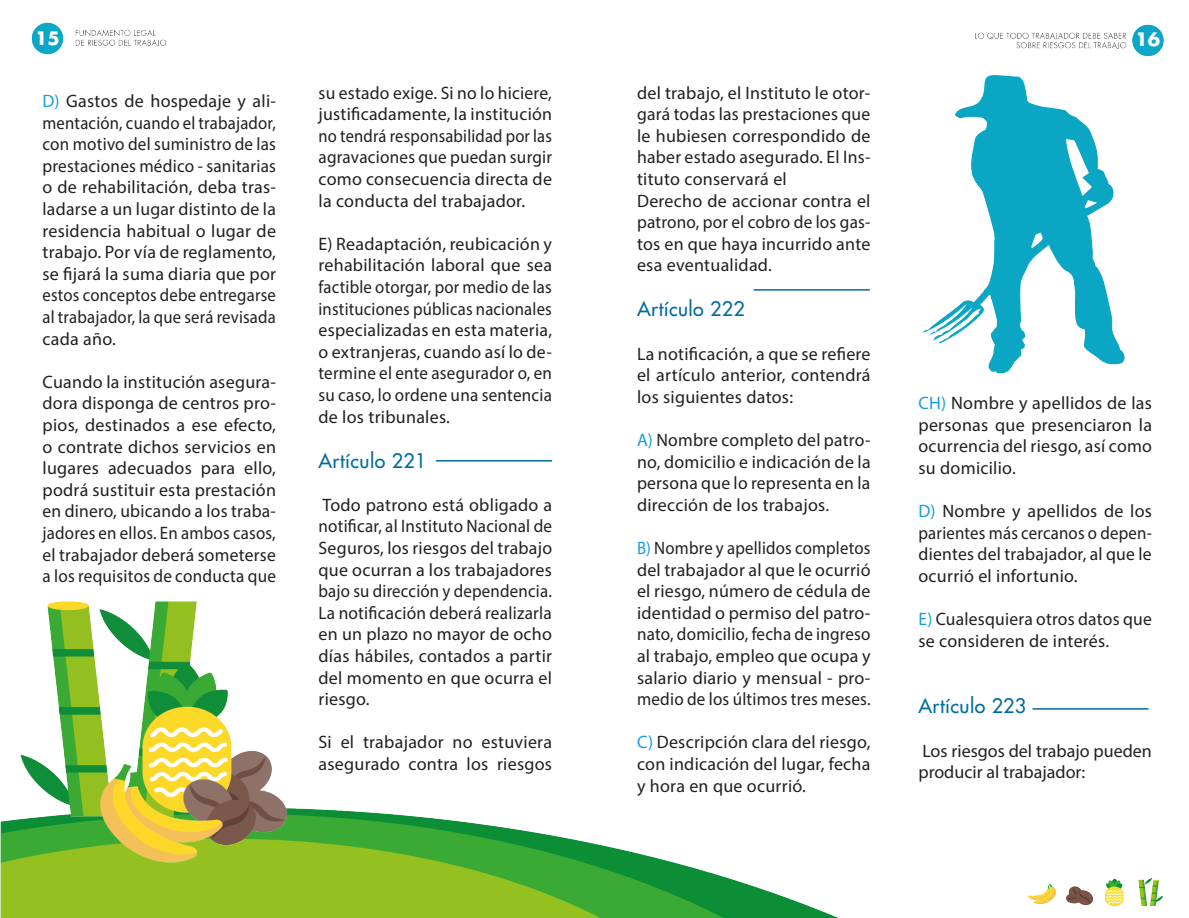
<style>
.page{position:relative;width:1189px;height:918px;background:#fff}
.page>*{position:absolute;margin:0;border:0;box-sizing:border-box;transform-origin:0 0}
.Subtitulos{font:19.5px "Futura";letter-spacing:.02em;color:#006ca0}
.Texto_corrido{font:18px/21.6px "Myriad Pro";letter-spacing:.015em;color:#231f20;text-align:justify}
.Texto_corrido-2{font:18px/21.6px "Myriad Pro";letter-spacing:.015em;color:#231f20;text-align:justify;scale:.93 1}
.t1{font:700 18px "Futura";color:#fff}
.s1{color:#179dd9}
</style>
<div class="page">
<img style="left:0;top:22px;width:1164px;height:896px">
<img style="left:923px;top:75px;width:204px;height:299px">
<hr style="left:754px;top:289px;width:116px;height:2px;background:#006ca0">
<hr style="left:1032px;top:708px;width:117px;height:2px;background:#006ca0">
<hr style="left:436px;top:460px;width:116px;height:2px;background:#006ca0">
<img style="left:18px;top:557px;width:279px;height:328px">
<p class="t1" style="left:35px;top:26px;width:26px">15</p>
<p class="Texto_corrido" style="left:43px;top:90px;width:235px"><span class="s1">D)</span> Gastos de hospedaje y ali&shy;mentación, cuando el trabajador, con motivo del suministro de las prestaciones médico - sanitarias o de rehabilitación, deba tras&shy;ladarse a un lugar distinto de la residencia habitual o lugar de trabajo. Por vía de reglamento, se fijará la suma diaria que por estos conceptos debe entregarse al trabajador, la que será revisada cada año.</p>
<p class="Texto_corrido" style="left:43px;top:371px;width:235px">Cuando la institución asegura&shy;dora disponga de centros pro&shy;pios, destinados a ese efecto, o contrate dichos servicios en lugares adecuados para ello, podrá sustituir esta prestación en dinero, ubicando a los traba&shy;jadores en ellos. En ambos casos, el trabajador deberá someterse a los requisitos de conducta que</p>
<p class="Texto_corrido" style="left:318px;top:81px;width:235px">su estado exige. Si no lo hiciere, justificadamente, la institución no tendrá responsabilidad por las agravaciones que puedan surgir como consecuencia directa de la conducta del trabajador.</p>
<p class="Texto_corrido" style="left:318px;top:233px;width:235px">E) Readaptación, reubicación y rehabilitación laboral que sea factible otorgar, por medio de las instituciones públicas nacionales especializadas en esta materia, o extranjeras, cuando así lo de&shy;termine el ente asegurador o, en su caso, lo ordene una sentencia de los tribunales.</p>
<p class="Subtitulos" style="left:318px;top:448px;width:109px">Artículo 221</p>
<p class="Texto_corrido" style="left:318px;top:494px;width:235px">Todo patrono está obligado a notificar, al Instituto Nacional de Seguros, los riesgos del trabajo que ocurran a los trabajadores bajo su dirección y dependencia.<br>La notificación deberá realizarla en un plazo no mayor de ocho días hábiles, contados a partir del momento en que ocurra el riesgo.</p>
<p class="Texto_corrido" style="left:318px;top:731px;width:235px">Si el trabajador no estuviera asegurado contra los riesgos</p>
<p class="Texto_corrido" style="left:637px;top:81px;width:235px">del trabajo, el Instituto le otor&shy;gará todas las prestaciones que le hubiesen correspondido de haber estado asegurado. El Ins&shy;tituto conservará el</p>
<p class="Texto_corrido" style="left:637px;top:189px;width:235px">Derecho de accionar contra el patrono, por el cobro de los gas&shy;tos en que haya incurrido ante esa eventualidad.</p>
<p class="Subtitulos" style="left:637px;top:297px;width:109px">Artículo 222</p>
<p class="Texto_corrido" style="left:637px;top:342px;width:235px">La notificación, a que se refiere el artículo anterior, contendrá los siguientes datos:</p>
<p class="Texto_corrido" style="left:637px;top:429px;width:235px"><span class="s1">A)</span> Nombre completo del patro&shy;no, domicilio e indicación de la persona que lo representa en la dirección de los trabajos.</p>
<p class="Texto_corrido-2" style="left:637px;top:537px;width:253px"><span class="s1">B)</span> Nombre y apellidos completos del trabajador al que le ocurrió el riesgo, número de cédula de identidad o permiso del patro&shy;nato, domicilio, fecha de ingreso al trabajo, empleo que ocupa y salario diario y mensual - pro&shy;medio de los últimos tres meses.</p>
<p class="Texto_corrido" style="left:637px;top:731px;width:235px"><span class="s1">C)</span> Descripción clara del riesgo, con indicación del lugar, fecha y hora en que ocurrió.</p>
<p class="t1" style="left:1135px;top:27px;width:26px">16</p>
<p class="Texto_corrido" style="left:918px;top:392px;width:235px"><span class="s1">CH)</span> Nombre y apellidos de las personas que presenciaron la ocurrencia del riesgo, así como su domicilio.</p>
<p class="Texto_corrido" style="left:918px;top:500px;width:235px"><span class="s1">D)</span> Nombre y apellidos de los parientes más cercanos o depen&shy;dientes del trabajador, al que le ocurrió el infortunio.</p>
<p class="Texto_corrido" style="left:918px;top:608px;width:235px"><span class="s1">E)</span> Cualesquiera otros datos que se consideren de interés.</p>
<p class="Subtitulos" style="left:918px;top:694px;width:109px">Artículo 223</p>
<p class="Texto_corrido" style="left:918px;top:739px;width:235px">Los riesgos del trabajo pueden producir al trabajador:</p>
</div>
